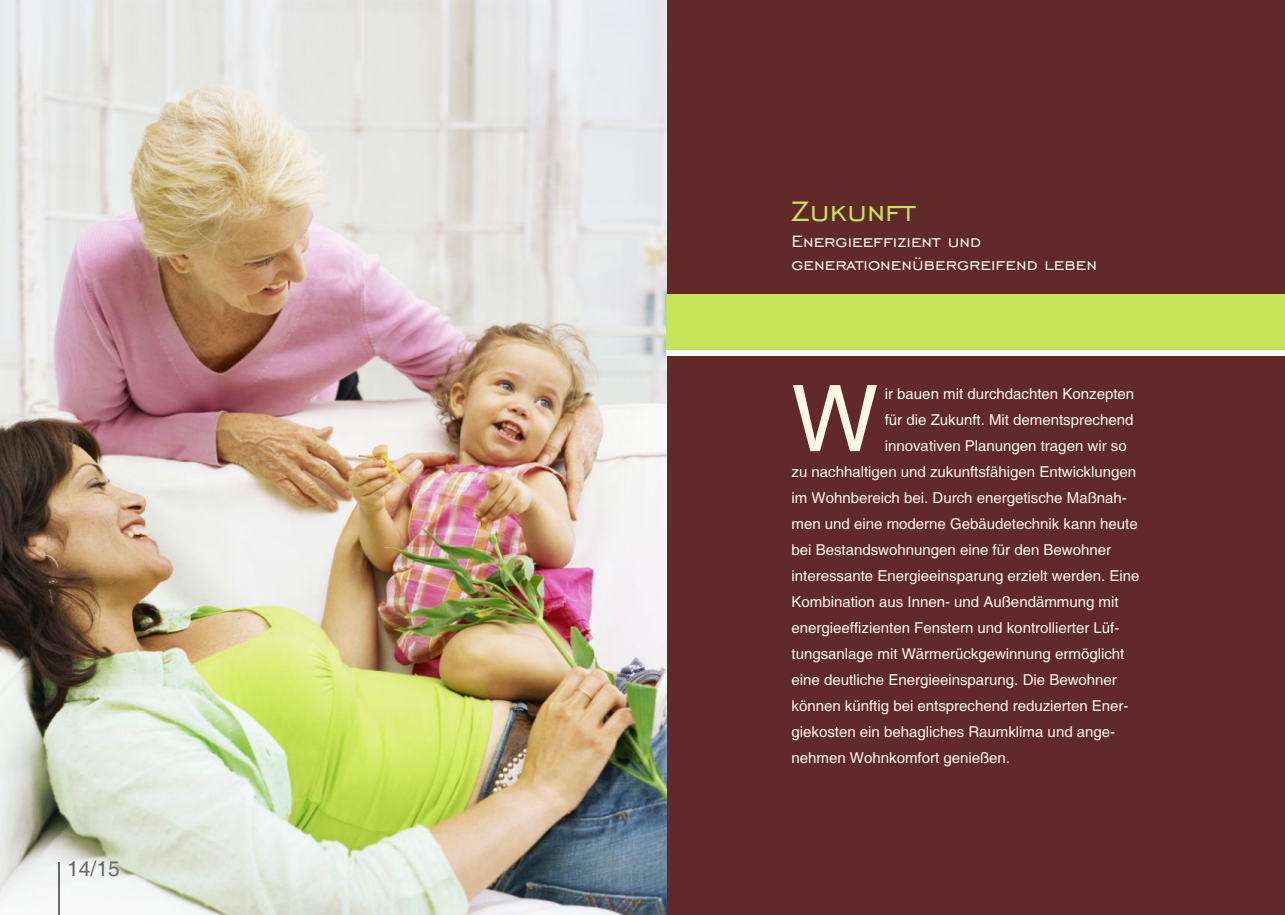
<style>
.page{position:relative;width:1285px;height:915px;background:#fff}
.page>*{position:absolute;margin:0;border:0;box-sizing:border-box;transform-origin:0 0}
.t1{font:91.95px "Helvetica";color:#fff7e6}
.t2{font:36px "Engravers Gothic BT";color:#c4e359}
.t3{font:21px/22.4px "Engravers Gothic BT";color:#fff7e6}
.t4{font:21px "Helvetica";color:#696966}
.t5{font:15px "Helvetica";color:#fff7e6}
</style>
<div class="page">
<div style="left:0;top:0;width:1284px;height:914px;background:#612929"></div>
<hr style="left:1284px;top:0;width:1px;height:914px;background:#fff7e6">
<hr style="left:1284px;top:294px;width:1px;height:61px;background:#c4e359">
<img style="left:1284px;top:460px;width:1px;height:454px">
<img style="left:0;top:0;width:666px;height:914px">
<div style="left:666px;top:294px;width:618px;height:61px;background:#c4e359"></div>
<div style="left:666px;top:350px;width:618px;height:5px;background:#fff"></div>
<hr style="left:58px;top:861px;width:2px;height:53px;background:#696966">
<h3 class="t4" style="left:67px;top:860px;width:54px">14/15</h3>
<h2 class="t2" style="left:791px;top:193px;width:126px">Zukunft</h2>
<h3 class="t3" style="left:791px;top:231px;width:307px">Energieeffizient und generationenübergreifend leben</h3>
<h1 class="t1" style="left:791px;top:384px;width:88px">W</h1>
<p class="t5" style="left:884px;top:387px;width:251px">ir bauen mit durchdachten Konzepten</p>
<p class="t5" style="left:884px;top:413px;width:250px">für die Zukunft. Mit dementsprechend</p>
<p class="t5" style="left:884px;top:439px;width:243px">innovativen Planungen tragen wir so</p>
<p class="t5" style="left:791px;top:465px;width:346px">zu nachhaltigen und zukunftsfähigen Entwicklungen</p>
<p class="t5" style="left:791px;top:492px;width:337px">im Wohnbereich bei. Durch energetische Maßnah-</p>
<p class="t5" style="left:791px;top:518px;width:348px">men und eine moderne Gebäudetechnik kann heute</p>
<p class="t5" style="left:791px;top:544px;width:321px">bei Bestandswohnungen eine für den Bewohner</p>
<p class="t5" style="left:791px;top:570px;width:349px">interessante Energieeinsparung erzielt werden. Eine</p>
<p class="t5" style="left:791px;top:596px;width:328px">Kombination aus Innen- und Außendämmung mit</p>
<p class="t5" style="left:791px;top:622px;width:329px">energieeffizienten Fenstern und kontrollierter Lüf-</p>
<p class="t5" style="left:791px;top:648px;width:334px">tungsanlage mit Wärmerückgewinnung ermöglicht</p>
<p class="t5" style="left:791px;top:674px;width:327px">eine deutliche Energieeinsparung. Die Bewohner</p>
<p class="t5" style="left:791px;top:700px;width:338px">können künftig bei entsprechend reduzierten Ener-</p>
<p class="t5" style="left:791px;top:726px;width:325px">giekosten ein behagliches Raumklima und ange-</p>
<p class="t5" style="left:791px;top:752px;width:220px">nehmen Wohnkomfort genießen.</p>
</div>
